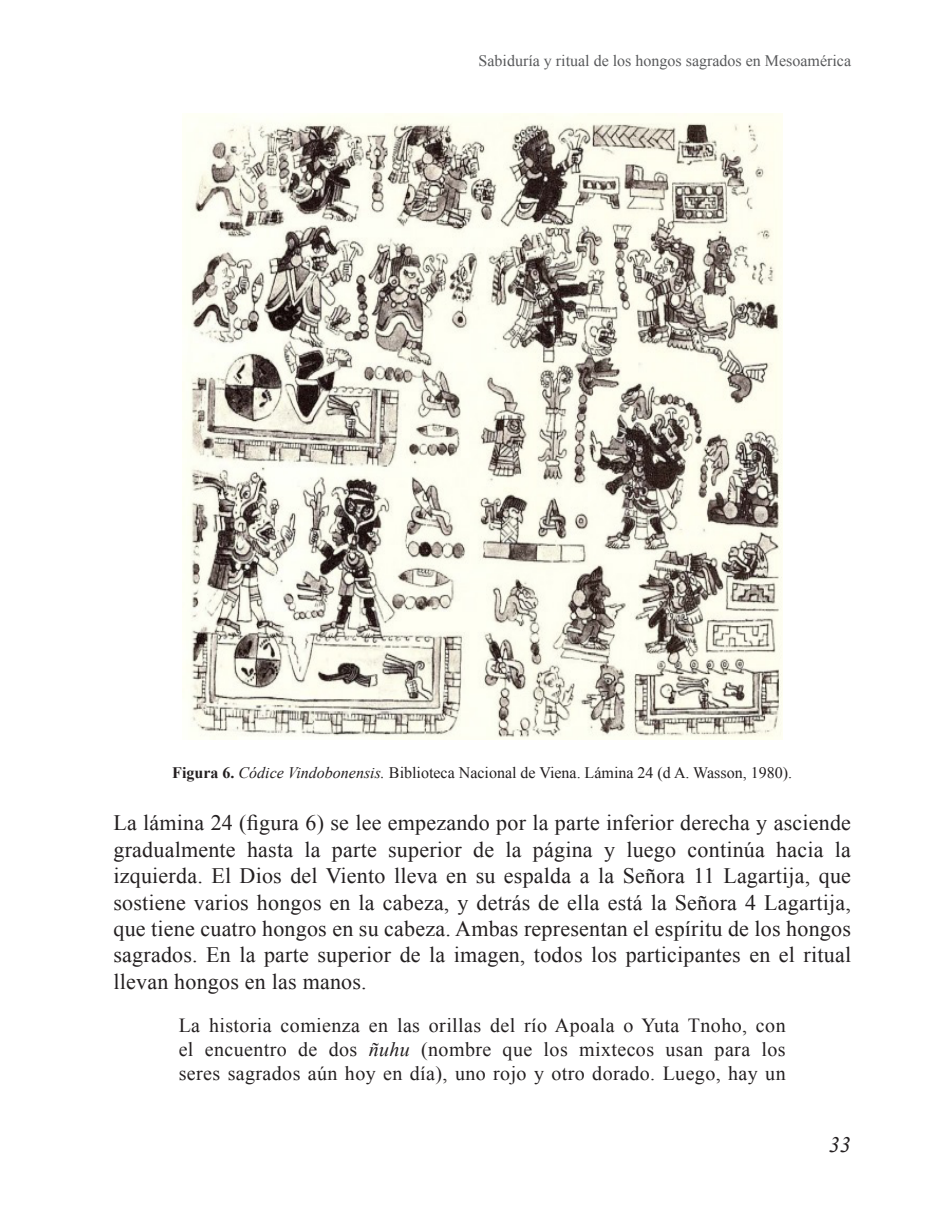
<style>
.page{position:relative;width:936px;height:1219px;background:#fff}
.page>*{position:absolute;margin:0;border:0;box-sizing:border-box;transform-origin:0 0}
.t1{font:22px/26.4px "Times New Roman";letter-spacing:.01em;color:#231f20;text-align:justify}
.t2{font:italic 22px "Times New Roman";color:#231f20}
.t3{font:20px/24px "Times New Roman";letter-spacing:.02em;color:#231f20;text-align:justify}
.t4{font:16px "Times New Roman";color:#231f20}
.t5{font:16px "Times New Roman";color:#58595b}
.s1{font-weight:700}
.s2{font-style:italic}
</style>
<div class="page">
<img style="left:182px;top:113px;width:600px;height:626px">
<p class="t5" style="left:478px;top:50px;width:374px">Sabiduría y ritual de los hongos sagrados en Mesoamérica</p>
<p class="t4" style="left:172px;top:761px;width:621px"><span class="s1">Figura 6.</span> <span class="s2">Códice Vindobonensis.</span> Biblioteca Nacional de Viena. Lámina 24 (d A. Wasson, 1980).</p>
<p class="t1" style="left:113px;top:810px;width:739px">La lámina 24 (figura 6) se lee empezando por la parte inferior derecha y asciende gradualmente hasta la parte superior de la página y luego continúa hacia la izquierda. El Dios del Viento lleva en su espalda a la Señora 11 Lagartija, que sostiene varios hongos en la cabeza, y detrás de ella está la Señora 4 Lagartija, que tiene cuatro hongos en su cabeza. Ambas representan el espíritu de los hongos sagrados. En la parte superior de la imagen, todos los participantes en el ritual llevan hongos en las manos.</p>
<p class="t3" style="left:179px;top:1013px;width:608px">La historia comienza en las orillas del río Apoala o Yuta Tnoho, con el encuentro de dos <span class="s2">ñuhu</span> (nombre que los mixtecos usan para los seres sagrados aún hoy en día), uno rojo y otro dorado. Luego, hay un</p>
<p class="t2" style="left:828px;top:1133px;width:23px">33</p>
</div>
